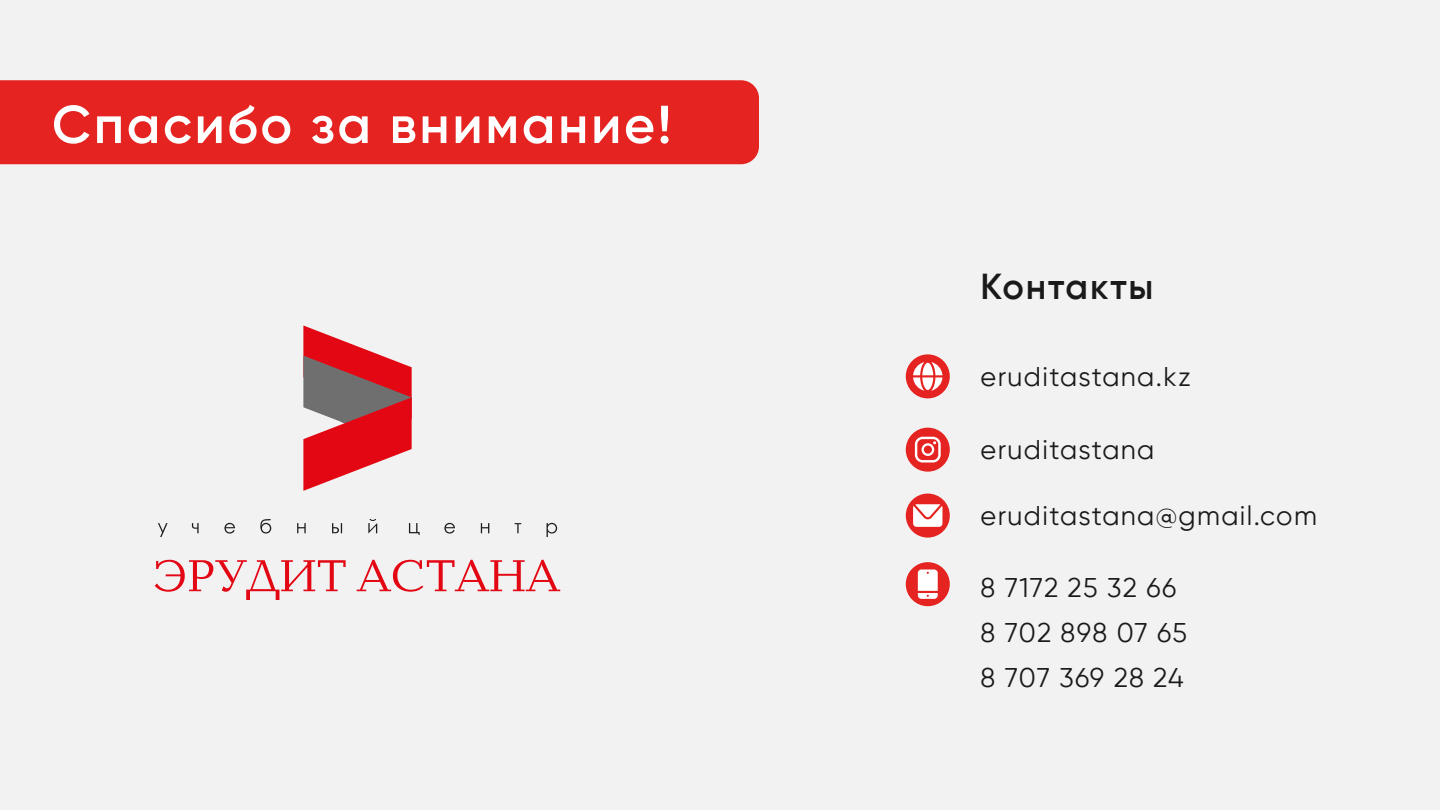
<style>
.page{position:relative;width:1440px;height:810px;background:#f2f2f2}
.page>*{position:absolute;margin:0;border:0;box-sizing:border-box;transform-origin:0 0}
.t1{font:600 53.25px "Gilroy";letter-spacing:.05em;color:#fff}
.t2{font:600 36px "Gilroy";letter-spacing:.05em;color:#1a1a1a}
.t3{font:27px/45px "Gilroy";letter-spacing:.05em;color:#1a1a1a}
</style>
<div class="page">
<svg style="left:158px;top:523px;width:10px;height:14px"></svg>
<svg style="left:192px;top:523px;width:7px;height:10px"></svg>
<svg style="left:224px;top:523px;width:11px;height:11px"></svg>
<svg style="left:260px;top:519px;width:11px;height:15px"></svg>
<svg style="left:297px;top:523px;width:9px;height:10px"></svg>
<svg style="left:332px;top:523px;width:10px;height:10px"></svg>
<svg style="left:368px;top:519px;width:9px;height:14px"></svg>
<svg style="left:409px;top:523px;width:11px;height:12px"></svg>
<svg style="left:444px;top:523px;width:11px;height:11px"></svg>
<svg style="left:481px;top:523px;width:8px;height:10px"></svg>
<svg style="left:515px;top:523px;width:6px;height:10px"></svg>
<svg style="left:547px;top:523px;width:10px;height:14px"></svg>
<svg style="left:155px;top:560px;width:191px;height:40px"></svg>
<svg style="left:357px;top:560px;width:203px;height:32px"></svg>
<svg style="left:303px;top:326px;width:109px;height:165px"></svg>
<div style="left:0;top:80px;width:759px;height:84px;background:#e52421"></div>
<div style="left:906px;top:562px;width:44px;height:44px;background:#e52421;border-radius:50%"></div>
<svg style="left:918px;top:570px;width:20px;height:29px"></svg>
<div style="left:906px;top:494px;width:44px;height:44px;background:#e52421;border-radius:50%"></div>
<svg style="left:913px;top:504px;width:29px;height:23px"></svg>
<div style="left:906px;top:354px;width:44px;height:44px;background:#e52421;border-radius:50%"></div>
<svg style="left:913px;top:362px;width:29px;height:29px"></svg>
<div style="left:906px;top:428px;width:44px;height:44px;background:#e52421;border-radius:50%"></div>
<svg style="left:915px;top:437px;width:26px;height:26px"></svg>
<h1 class="t1" style="left:52px;top:91px;width:621px">Спасибо за внимание!</h1>
<h2 class="t2" style="left:981px;top:264px;width:174px">Контакты</h2>
<p class="t3" style="left:981px;top:354px;width:212px">eruditastana.kz</p>
<p class="t3" style="left:981px;top:427px;width:175px">eruditastana</p>
<p class="t3" style="left:981px;top:493px;width:338px">eruditastana@gmail.com</p>
<p class="t3" style="left:981px;top:565px;width:208px">8 7172 25 32 66<br>8 702 898 07 65<br>8 707 369 28 24</p>
</div>
